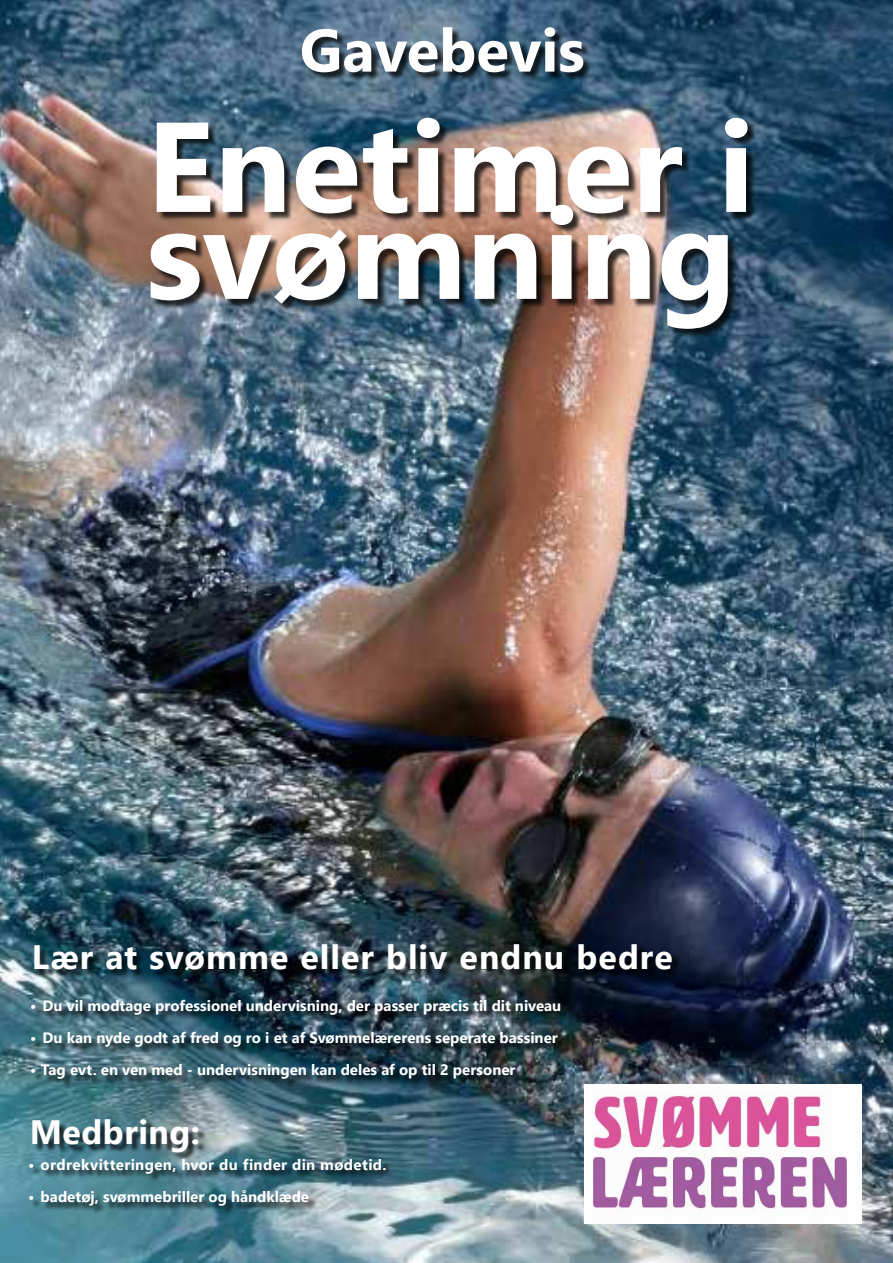
<style>
.page{position:relative;width:893px;height:1263px;background:#fff}
.page>*{position:absolute;margin:0;border:0;box-sizing:border-box;transform-origin:0 0}
.t1{font:700 127.5px "Segoe UI";color:#fff}
.t2{font:700 60px "Segoe UI";color:#fff}
.t3{font:700 33.75px "Segoe UI";letter-spacing:.03em;color:#fff}
.t4{font:700 15px "Segoe UI";color:#fff}
.t5{font:700 15px "Segoe UI";letter-spacing:.025em;color:#fff}
</style>
<div class="page">
<img style="left:0;top:0;width:893px;height:1263px">
<div style="left:33px;top:1001px;width:537px;height:87px;background:#000;opacity:.75"></div>
<div style="left:36px;top:945px;width:645px;height:34px;background:#000;opacity:.75"></div>
<div style="left:152px;top:119px;width:605px;height:219px;background:#000;opacity:.75"></div>
<div style="left:31px;top:1120px;width:364px;height:95px;background:#000;opacity:.75"></div>
<div style="left:303px;top:29px;width:289px;height:53px;background:#000;opacity:.75"></div>
<img style="left:584px;top:1084px;width:277px;height:139px">
<h2 class="t2" style="left:300px;top:-6px;width:286px">Gavebevis</h2>
<h1 class="t1" style="left:147px;top:46px;width:609px">Enetimer i</h1>
<h1 class="t1" style="left:147px;top:133px;width:591px">svømning</h1>
<h3 class="t3" style="left:32px;top:925px;width:642px">Lær at svømme eller bliv endnu bedre</h3>
<p class="t4" style="left:30px;top:991px;width:533px">• Du vil modtage professionel undervisning, der passer præcis til dit niveau</p>
<p class="t4" style="left:30px;top:1023px;width:529px">• Du kan nyde godt af fred og ro i et af Svømmelærerens seperate bassiner</p>
<p class="t4" style="left:30px;top:1056px;width:487px">• Tag evt. en ven med - undervisningen kan deles af op til 2 personer</p>
<h3 class="t3" style="left:30px;top:1100px;width:172px">Medbring:</h3>
<p class="t5" style="left:28px;top:1150px;width:360px">• ordrekvitteringen, hvor du finder din mødetid.</p>
<p class="t4" style="left:28px;top:1182px;width:282px">• badetøj, svømmebriller og håndklæde</p>
</div>
